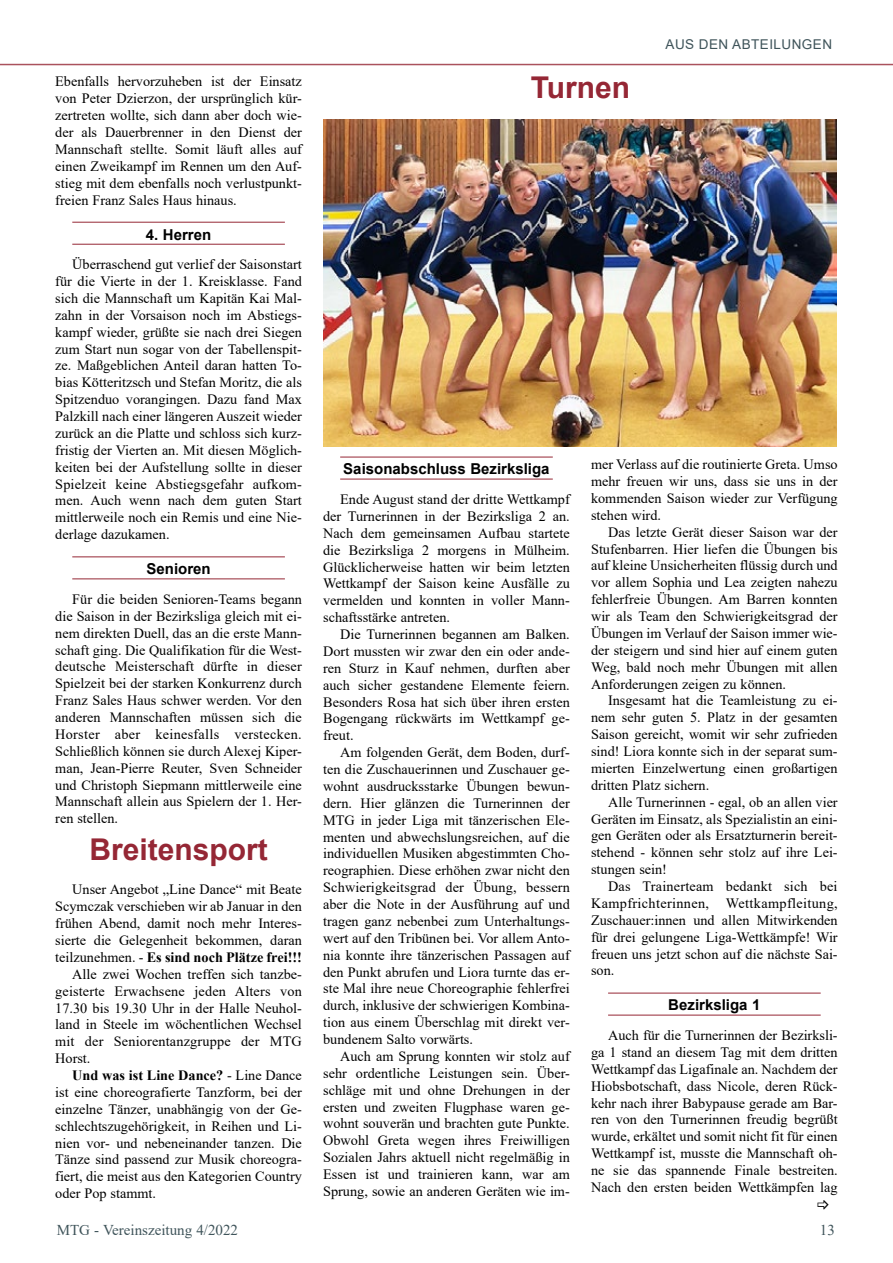
<style>
.page{position:relative;width:893px;height:1263px;background:#fff}
.page>*{position:absolute;margin:0;border:0;box-sizing:border-box;transform-origin:0 0}
.t1{font:700 30px "Arial";color:#952735}
.t2{font:700 15px "Arial";color:#000}
.t3{font:15px "Times New Roman";color:#3f545a}
.t4{font:14.25px/16.8px "Times New Roman";color:#000;text-align:justify}
.t5{font:700 14.25px "Times New Roman";color:#000}
.t6{font:13.5px "Arial";letter-spacing:.035em;color:#3f545a}
.s1{font-weight:400}
</style>
<div class="page">
<hr style="left:0;top:64px;width:893px;height:1px;background:#aa525d">
<hr style="left:72px;top:222px;width:213px;height:1px;background:#952735">
<hr style="left:72px;top:244px;width:213px;height:1px;background:#952735">
<hr style="left:72px;top:556px;width:213px;height:1px;background:#952735">
<hr style="left:72px;top:578px;width:213px;height:1px;background:#952735">
<hr style="left:340px;top:457px;width:213px;height:1px;background:#952735">
<hr style="left:340px;top:479px;width:213px;height:1px;background:#952735">
<img style="left:323px;top:119px;width:514px;height:327px">
<hr style="left:608px;top:993px;width:213px;height:1px;background:#952735">
<hr style="left:608px;top:1015px;width:213px;height:1px;background:#952735">
<p class="t4" style="left:55px;top:73px;width:248px">Ebenfalls hervorzuheben ist der Einsatz von Peter Dzierzon, der ursprünglich kür&shy;zertreten wollte, sich dann aber doch wie&shy;der als Dauerbrenner in den Dienst der Mannschaft stellte. Somit läuft alles auf einen Zweikampf im Rennen um den Auf&shy;stieg mit dem ebenfalls noch verlustpunkt&shy;freien Franz Sales Haus hinaus.</p>
<p class="t2" style="left:146px;top:224px;width:67px">4. Herren</p>
<p class="t4" style="left:55px;top:256px;width:248px;text-indent:17px">Überraschend gut verlief der Saisonstart für die Vierte in der 1. Kreisklasse. Fand sich die Mannschaft um Kapitän Kai Mal&shy;zahn in der Vorsaison noch im Abstiegs&shy;kampf wieder, grüßte sie nach drei Siegen zum Start nun sogar von der Tabellenspit&shy;ze. Maßgeblichen Anteil daran hatten To&shy;bias Kötteritzsch und Stefan Moritz, die als Spitzenduo vorangingen. Dazu fand Max Palzkill nach einer längeren Auszeit wieder zurück an die Platte und schloss sich kurz&shy;fristig der Vierten an. Mit diesen Möglich&shy;keiten bei der Aufstellung sollte in dieser Spielzeit keine Abstiegsgefahr aufkom&shy;men. Auch wenn nach dem guten Start mittlerweile noch ein Remis und eine Nie&shy;derlage dazukamen.</p>
<p class="t2" style="left:146px;top:558px;width:66px">Senioren</p>
<p class="t4" style="left:55px;top:590px;width:248px;text-indent:17px">Für die beiden Senioren-Teams begann die Saison in der Bezirksliga gleich mit ei&shy;nem direkten Duell, das an die erste Mann&shy;schaft ging. Die Qualifikation für die West&shy;deutsche Meisterschaft dürfte in dieser Spielzeit bei der starken Konkurrenz durch Franz Sales Haus schwer werden. Vor den anderen Mannschaften müssen sich die Horster aber keinesfalls verstecken.<br>Schließlich können sie durch Alexej Kiper&shy;man, Jean-Pierre Reuter, Sven Schneider und Christoph Siepmann mittlerweile eine Mannschaft allein aus Spielern der 1. Her&shy;ren stellen.</p>
<h1 class="t1" style="left:89px;top:828px;width:180px">Breitensport</h1>
<p class="t4" style="left:72px;top:881px;width:231px">Unser Angebot „Line Dance“ mit Beate</p>
<p class="t4" style="left:55px;top:898px;width:248px">Scymczak verschieben wir ab Januar in den</p>
<p class="t4" style="left:55px;top:914px;width:248px">frühen Abend, damit noch mehr Interes-</p>
<p class="t4" style="left:55px;top:931px;width:248px">sierte die Gelegenheit bekommen, daran</p>
<p class="t5" style="left:55px;top:947px;width:248px"><span class="s1">teilzunehmen. -</span> Es sind noch Plätze frei!!!</p>
<p class="t4" style="left:72px;top:965px;width:231px">Alle zwei Wochen treffen sich tanzbe-</p>
<p class="t4" style="left:55px;top:982px;width:248px">geisterte Erwachsene jeden Alters von</p>
<p class="t4" style="left:55px;top:999px;width:248px">17.30 bis 19.30 Uhr in der Halle Neuhol-</p>
<p class="t4" style="left:55px;top:1016px;width:248px">land in Steele im wöchentlichen Wechsel</p>
<p class="t4" style="left:55px;top:1033px;width:248px">mit der Seniorentanzgruppe der MTG</p>
<p class="t4" style="left:55px;top:1049px;width:37px">Horst.</p>
<p class="t5" style="left:72px;top:1065px;width:231px">Und was ist Line Dance? <span class="s1">- Line Dance</span></p>
<p class="t4" style="left:55px;top:1083px;width:248px">ist eine choreografierte Tanzform, bei der</p>
<p class="t4" style="left:55px;top:1100px;width:248px">einzelne Tänzer, unabhängig von der Ge-</p>
<p class="t4" style="left:55px;top:1117px;width:248px">schlechtszugehörigkeit, in Reihen und Li-</p>
<p class="t4" style="left:55px;top:1134px;width:248px">nien vor- und nebeneinander tanzen. Die</p>
<p class="t4" style="left:55px;top:1151px;width:248px">Tänze sind passend zur Musik choreogra-</p>
<p class="t4" style="left:55px;top:1167px;width:248px">fiert, die meist aus den Kategorien Country</p>
<p class="t4" style="left:55px;top:1184px;width:102px">oder Pop stammt.</p>
<h1 class="t1" style="left:531px;top:67px;width:101px">Turnen</h1>
<p class="t6" style="left:666px;top:35px;width:168px">AUS DEN ABTEILUNGEN</p>
<p class="t2" style="left:343px;top:459px;width:208px">Saisonabschluss Bezirksliga</p>
<p class="t4" style="left:323px;top:490px;width:248px;text-indent:17px">Ende August stand der dritte Wettkampf der Turnerinnen in der Bezirksliga 2 an.<br>Nach dem gemeinsamen Aufbau startete die Bezirksliga 2 morgens in Mülheim.<br>Glücklicherweise hatten wir beim letzten Wettkampf der Saison keine Ausfälle zu vermelden und konnten in voller Mann&shy;schaftsstärke antreten.</p>
<p class="t4" style="left:323px;top:625px;width:248px;text-indent:17px">Die Turnerinnen begannen am Balken.<br>Dort mussten wir zwar den ein oder ande&shy;ren Sturz in Kauf nehmen, durften aber auch sicher gestandene Elemente feiern.<br>Besonders Rosa hat sich über ihren ersten Bogengang rückwärts im Wettkampf ge&shy;freut.</p>
<p class="t4" style="left:323px;top:743px;width:248px;text-indent:17px">Am folgenden Gerät, dem Boden, durf&shy;ten die Zuschauerinnen und Zuschauer ge&shy;wohnt ausdrucksstarke Übungen bewun&shy;dern. Hier glänzen die Turnerinnen der MTG in jeder Liga mit tänzerischen Ele&shy;menten und abwechslungsreichen, auf die individuellen Musiken abgestimmten Cho&shy;reographien. Diese erhöhen zwar nicht den Schwierigkeitsgrad der Übung, bessern aber die Note in der Ausführung auf und tragen ganz nebenbei zum Unterhaltungs&shy;wert auf den Tribünen bei. Vor allem Anto&shy;nia konnte ihre tänzerischen Passagen auf den Punkt abrufen und Liora turnte das er&shy;ste Mal ihre neue Choreographie fehlerfrei durch, inklusive der schwierigen Kombina&shy;tion aus einem Überschlag mit direkt ver&shy;bundenem Salto vorwärts.</p>
<p class="t4" style="left:323px;top:1047px;width:248px;text-indent:17px">Auch am Sprung konnten wir stolz auf sehr ordentliche Leistungen sein. Über&shy;schläge mit und ohne Drehungen in der ersten und zweiten Flugphase waren ge&shy;wohnt souverän und brachten gute Punkte.<br>Obwohl Greta wegen ihres Freiwilligen Sozialen Jahrs aktuell nicht regelmäßig in Essen ist und trainieren kann, war am Sprung, sowie an anderen Geräten wie im-</p>
<p class="t4" style="left:591px;top:455px;width:248px">mer Verlass auf die routinierte Greta. Umso mehr freuen wir uns, dass sie uns in der kommenden Saison wieder zur Verfügung stehen wird.</p>
<p class="t4" style="left:591px;top:523px;width:248px;text-indent:17px">Das letzte Gerät dieser Saison war der Stufenbarren. Hier liefen die Übungen bis auf kleine Unsicherheiten flüssig durch und vor allem Sophia und Lea zeigten nahezu fehlerfreie Übungen. Am Barren konnten wir als Team den Schwierigkeitsgrad der Übungen im Verlauf der Saison immer wie&shy;der steigern und sind hier auf einem guten Weg, bald noch mehr Übungen mit allen Anforderungen zeigen zu können.</p>
<p class="t4" style="left:591px;top:692px;width:248px;text-indent:17px">Insgesamt hat die Teamleistung zu ei&shy;nem sehr guten 5. Platz in der gesamten Saison gereicht, womit wir sehr zufrieden sind! Liora konnte sich in der separat sum&shy;mierten Einzelwertung einen großartigen dritten Platz sichern.</p>
<p class="t4" style="left:591px;top:793px;width:248px;text-indent:17px">Alle Turnerinnen - egal, ob an allen vier Geräten im Einsatz, als Spezialistin an eini&shy;gen Geräten oder als Ersatzturnerin bereit&shy;stehend - können sehr stolz auf ihre Lei&shy;stungen sein!</p>
<p class="t4" style="left:591px;top:877px;width:248px;text-indent:17px">Das Trainerteam bedankt sich bei Kampfrichterinnen, Wettkampfleitung, Zuschauer:innen und allen Mitwirkenden für drei gelungene Liga-Wettkämpfe! Wir freuen uns jetzt schon auf die nächste Sai&shy;son.</p>
<p class="t2" style="left:668px;top:995px;width:94px">Bezirksliga 1</p>
<p class="t4" style="left:591px;top:1026px;width:248px;text-indent:17px">Auch für die Turnerinnen der Bezirksli&shy;ga 1 stand an diesem Tag mit dem dritten Wettkampf das Ligafinale an. Nachdem der Hiobsbotschaft, dass Nicole, deren Rück&shy;kehr nach ihrer Babypause gerade am Bar&shy;ren von den Turnerinnen freudig begrüßt wurde, erkältet und somit nicht fit für einen Wettkampf ist, musste die Mannschaft oh&shy;ne sie das spannende Finale bestreiten.<br>Nach den ersten beiden Wettkämpfen lag</p>
<p class="t3" style="left:57px;top:1219px;width:183px">MTG - Vereinszeitung 4/2022</p>
<p class="t3" style="left:820px;top:1219px;width:16px">13</p>
</div>
